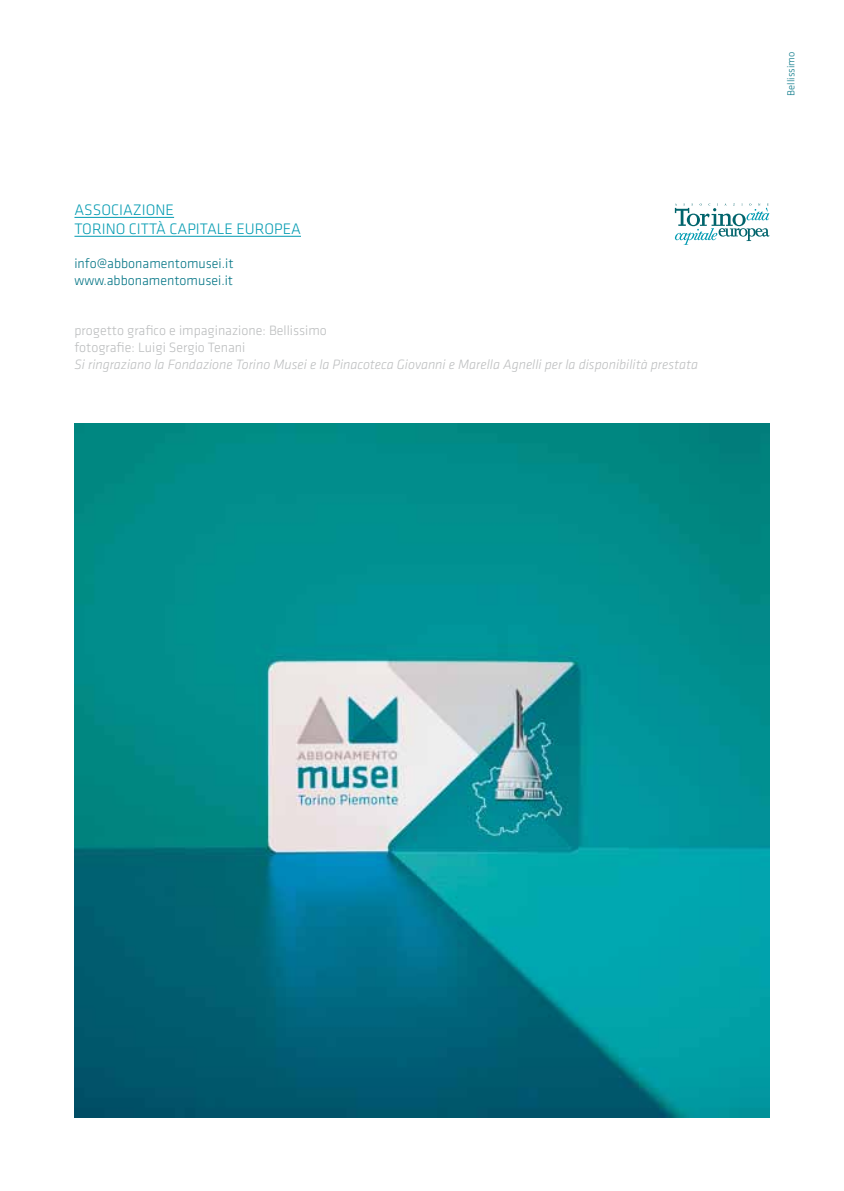
<style>
.page{position:relative;width:844px;height:1191px;background:#fff}
.page>*{position:absolute;margin:0;border:0;box-sizing:border-box;transform-origin:0 0}
.t1{font:15.75px "Klavika Light TF";color:#009ab1}
.t2{font:italic 300 14px "Klavika";color:#bbbdbe}
.t3{font:14px/16.8px "Klavika Light TF";color:#bbbdbe}
.t4{font:14px/16.8px "Klavika Light TF";color:#007384}
.t5{font:10.5px "Klavika Light TF";color:#007384}
</style>
<div class="page">
<hr style="left:74px;top:217px;width:100px;height:1px;background:#009ab1">
<hr style="left:74px;top:236px;width:227px;height:1px;background:#009ab1">
<img style="left:74px;top:423px;width:695px;height:694px">
<svg style="left:674px;top:203px;width:95px;height:42px"></svg>
<p class="t1" style="left:74px;top:201px;width:19px">Associa</p>
<p class="t1" style="left:133px;top:201px;width:18px">zione</p>
<p class="t1" style="left:74px;top:220px;width:17px">Torino</p>
<p class="t1" style="left:129px;top:220px;width:58px">Città Capitale</p>
<p class="t1" style="left:236px;top:220px;width:19px">Europea</p>
<p class="t4" style="left:74px;top:255px;width:160px">info@abbonamentomusei.it www.abbonamentomusei.it</p>
<p class="t3" style="left:74px;top:322px;width:254px">progetto grafico e impaginazione: Bellissimo fotografie: Luigi Sergio Tenani</p>
<p class="t2" style="left:74px;top:356px;width:625px">Si ringraziano la Fondazione Torino Musei e la Pinacoteca Giovanni e Marella Agnelli per la disponibilità prestata</p>
<p class="t5" style="left:785px;top:95px;width:45px;rotate:-90deg">Bellissimo</p>
</div>
